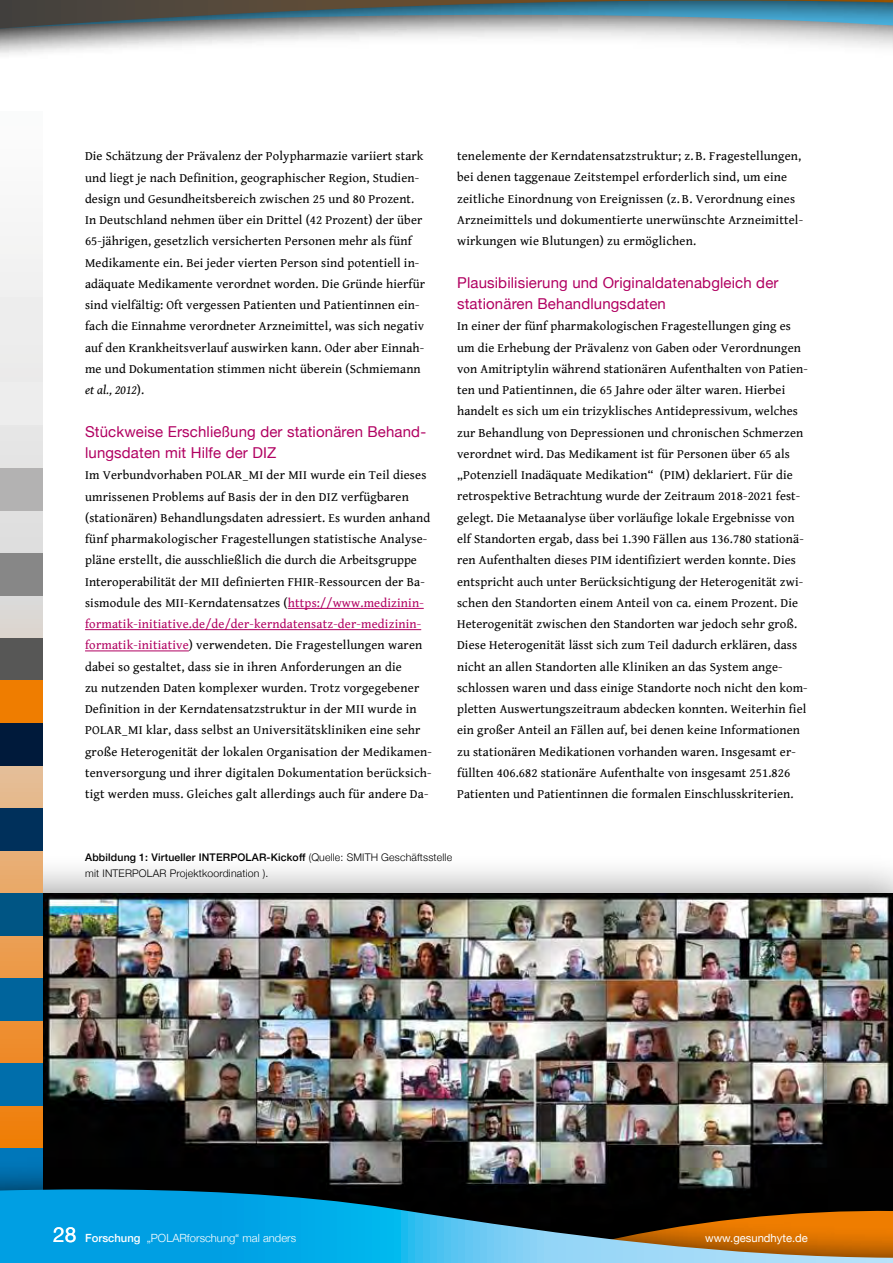
<style>
.page{position:relative;width:893px;height:1263px;background:#fff}
.page>*{position:absolute;margin:0;border:0;box-sizing:border-box;transform-origin:0 0}
.t1{font:15px/21.3px "Helvetica Neue";letter-spacing:.01em;color:#b10061}
.t2{font:12.75px/21.3px "Gentium Book Basic";letter-spacing:.01em;color:#000}
.t3{font:300 11.25px "Helvetica Neue";color:#fff}
.t4{font:11.25px "Helvetica Neue";color:#fff}
.t5{font:300 10.5px/15px "Helvetica Neue";letter-spacing:.015em;color:#000}
.s1{font-style:italic}
.s2{color:#b10061}
.s3{font-weight:500}
.s4{font-weight:400;font-size:21px}
</style>
<div class="page">
<div style="left:0;top:853px;width:893px;height:410px;background:#000;opacity:.35"></div>
<img style="left:43px;top:893px;width:850px;height:192px">
<svg style="left:0;top:236px;width:43px;height:827px"></svg>
<img style="left:43px;top:1085px;width:850px;height:18px">
<img style="left:0;top:1103px;width:893px;height:47px">
<div style="left:0;top:1150px;width:893px;height:113px;background:#000;opacity:.7"></div>
<svg style="left:0;top:1189px;width:893px;height:74px;background:#317689"></svg>
<hr style="left:288px;top:608px;width:136px;height:1px;background:#b10061">
<hr style="left:85px;top:629px;width:336px;height:1px;background:#b10061">
<hr style="left:85px;top:651px;width:104px;height:1px;background:#b10061">
<div style="left:0;top:1063px;width:43px;height:43px;background:#006eab"></div>
<div style="left:0;top:298px;width:43px;height:42px;background:#ededed"></div>
<div style="left:0;top:383px;width:43px;height:42px;background:#ededed"></div>
<div style="left:0;top:468px;width:43px;height:42px;background:#b3b2b2"></div>
<div style="left:0;top:553px;width:43px;height:42px;background:#878787"></div>
<div style="left:0;top:638px;width:43px;height:42px;background:#575756"></div>
<div style="left:0;top:680px;width:43px;height:43px;background:#ef7d00"></div>
<div style="left:0;top:723px;width:43px;height:42px;background:#001a3b"></div>
<div style="left:0;top:808px;width:43px;height:42px;background:#00305b"></div>
<div style="left:0;top:893px;width:43px;height:42px;background:#005584"></div>
<div style="left:0;top:978px;width:43px;height:42px;background:#00649c"></div>
<svg style="left:0;top:29px;width:893px;height:25px"></svg>
<svg style="left:0;top:0;width:893px;height:29px;background:#647b82"></svg>
<p class="t2" style="left:85px;top:145px;width:341px">Die Schätzung der Prävalenz der Polypharmazie variiert stark und liegt je nach Definition, geographischer Region, Studien&shy;design und Gesundheitsbereich zwischen 25 und 80 Prozent.<br>In Deutschland nehmen über ein Drittel (42 Prozent) der über 65-jährigen, gesetzlich versicherten Personen mehr als fünf Medikamente ein. Bei jeder vierten Person sind potentiell in&shy;adäquate Medikamente verordnet worden. Die Gründe hierfür sind vielfältig: Oft vergessen Patienten und Patientinnen ein&shy;fach die Einnahme verordneter Arzneimittel, was sich negativ auf den Krankheitsverlauf auswirken kann. Oder aber Einnah&shy;me und Dokumentation stimmen nicht überein (Schmiemann <span class="s1">et al., 2012</span>).</p>
<p class="t1" style="left:85px;top:422px;width:343px">Stückweise Erschließung der stationären Behand&shy;lungsdaten mit Hilfe der DIZ</p>
<p class="t2" style="left:85px;top:464px;width:348px">Im Verbundvorhaben POLAR_MI der MII wurde ein Teil dieses umrissenen Problems auf Basis der in den DIZ verfügbaren (stationären) Behandlungsdaten adressiert. Es wurden anhand fünf pharmakologischer Fragestellungen statistische Analyse&shy;pläne erstellt, die ausschließlich die durch die Arbeitsgruppe Interoperabilität der MII definierten FHIR-Ressourcen der Ba&shy;sismodule des MII-Kerndatensatzes (<span class="s2">https://www.medizinin&shy;formatik-initiative.de/de/der-kerndatensatz-der-medizinin&shy;formatik-initiative</span>) verwendeten. Die Fragestellungen waren dabei so gestaltet, dass sie in ihren Anforderungen an die<br>zu nutzenden Daten komplexer wurden. Trotz vorgegebener Definition in der Kerndatensatzstruktur in der MII wurde in POLAR_MI klar, dass selbst an Universitätskliniken eine sehr große Heterogenität der lokalen Organisation der Medikamen&shy;tenversorgung und ihrer digitalen Dokumentation berücksich&shy;tigt werden muss. Gleiches galt allerdings auch für andere Da-</p>
<p class="t2" style="left:457px;top:145px;width:347px">tenelemente der Kerndatensatzstruktur; z. B. Fragestellungen, bei denen taggenaue Zeitstempel erforderlich sind, um eine zeitliche Einordnung von Ereignissen (z. B. Verordnung eines Arzneimittels und dokumentierte unerwünschte Arzneimittel&shy;wirkungen wie Blutungen) zu ermöglichen.</p>
<p class="t1" style="left:457px;top:273px;width:323px">Plausibilisierung und Originaldatenabgleich der stationären Behandlungsdaten</p>
<p class="t2" style="left:457px;top:315px;width:352px">In einer der fünf pharmakologischen Fragestellungen ging es um die Erhebung der Prävalenz von Gaben oder Verordnungen von Amitriptylin während stationären Aufenthalten von Patien&shy;ten und Patientinnen, die 65 Jahre oder älter waren. Hierbei handelt es sich um ein trizyklisches Antidepressivum, welches zur Behandlung von Depressionen und chronischen Schmerzen verordnet wird. Das Medikament ist für Personen über 65 als „Potenziell Inadäquate Medikation“ (PIM) deklariert. Für die retrospektive Betrachtung wurde der Zeitraum 2018-2021 fest&shy;gelegt. Die Metaanalyse über vorläufige lokale Ergebnisse von elf Standorten ergab, dass bei 1.390 Fällen aus 136.780 stationä&shy;ren Aufenthalten dieses PIM identifiziert werden konnte. Dies entspricht auch unter Berücksichtigung der Heterogenität zwi&shy;schen den Standorten einem Anteil von ca. einem Prozent. Die Heterogenität zwischen den Standorten war jedoch sehr groß.<br>Diese Heterogenität lässt sich zum Teil dadurch erklären, dass nicht an allen Standorten alle Kliniken an das System ange&shy;schlossen waren und dass einige Standorte noch nicht den kom&shy;pletten Auswertungszeitraum abdecken konnten. Weiterhin fiel ein großer Anteil an Fällen auf, bei denen keine Informationen zu stationären Medikationen vorhanden waren. Insgesamt er&shy;füllten 406.682 stationäre Aufenthalte von insgesamt 251.826<br>Patienten und Patientinnen die formalen Einschlusskriterien.</p>
<p class="t5" style="left:85px;top:849px;width:368px"><span class="s3">Abbildung 1: Virtueller INTERPOLAR-Kickoff</span> (Quelle: SMITH Geschäftsstelle mit INTERPOLAR Projektkoordination ).</p>
<p class="t3" style="left:53px;top:1228px;width:244px"><span class="s4">28</span> <span class="s3">Forschung</span> „POLARforschung“ mal anders</p>
<p class="t4" style="left:705px;top:1229px;width:104px">www.gesundhyte.de</p>
</div>
